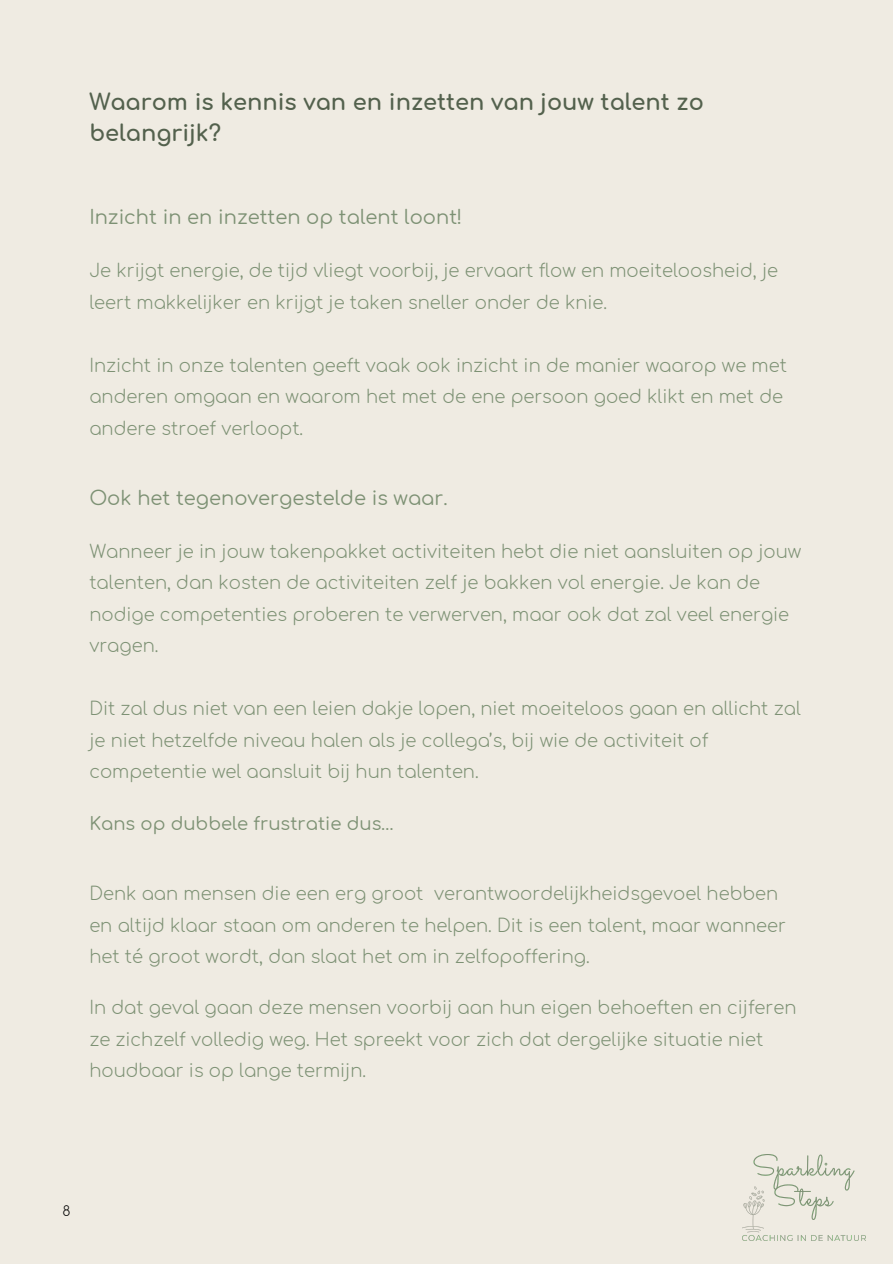
<style>
.page{position:relative;width:893px;height:1264px;background:#fff}
.page>*{position:absolute;margin:0;border:0;box-sizing:border-box;transform-origin:0 0}
.t1{font:700 22.5px/31.5px "Comfortaa";color:#53614d}
.t2{font:19.5px "Comfortaa";color:#7d9174}
.t3{font:300 18px/31.5px "Comfortaa";color:#7d9174}
.t4{font:18px "Comfortaa";color:#7d9174}
.t5{font:300 13.5px "Comfortaa";color:#000}
</style>
<div class="page">
<div style="left:0;top:0;width:892px;height:1263px;background:#efebe2"></div>
<img style="left:742px;top:1154px;width:123px;height:86px">
<h1 class="t1" style="left:89px;top:87px;width:616px">Waarom is kennis van en inzetten van jouw talent zo belangrijk?</h1>
<p class="t2" style="left:89px;top:206px;width:374px">Inzicht in en inzetten op talent loont!</p>
<p class="t3" style="left:89px;top:255px;width:690px">Je krijgt energie, de tijd vliegt voorbij, je ervaart flow en moeiteloosheid, je leert makkelijker en krijgt je taken sneller onder de knie.</p>
<p class="t3" style="left:89px;top:350px;width:699px">Inzicht in onze talenten geeft vaak ook inzicht in de manier waarop we met anderen omgaan en waarom het met de ene persoon goed klikt en met de andere stroef verloopt.</p>
<p class="t2" style="left:89px;top:487px;width:360px">Ook het tegenovergestelde is waar.</p>
<p class="t3" style="left:89px;top:536px;width:713px">Wanneer je in jouw takenpakket activiteiten hebt die niet aansluiten op jouw talenten, dan kosten de activiteiten zelf je bakken vol energie. Je kan de nodige competenties proberen te verwerven, maar ook dat zal veel energie vragen.</p>
<p class="t3" style="left:89px;top:694px;width:713px">Dit zal dus niet van een leien dakje lopen, niet moeiteloos gaan en allicht zal je niet hetzelfde niveau halen als je collega’s, bij wie de activiteit of competentie wel aansluit bij hun talenten.</p>
<p class="t4" style="left:89px;top:813px;width:306px">Kans op dubbele frustratie dus…</p>
<p class="t3" style="left:89px;top:878px;width:698px">Denk aan mensen die een erg groot verantwoordelijkheidsgevoel hebben en altijd klaar staan om anderen te helpen. Dit is een talent, maar wanneer het té groot wordt, dan slaat het om in zelfopoffering.</p>
<p class="t3" style="left:89px;top:992px;width:708px">In dat geval gaan deze mensen voorbij aan hun eigen behoeften en cijferen ze zichzelf volledig weg. Het spreekt voor zich dat dergelijke situatie niet houdbaar is op lange termijn.</p>
<p class="t5" style="left:63px;top:1203px;width:10px">8</p>
</div>
